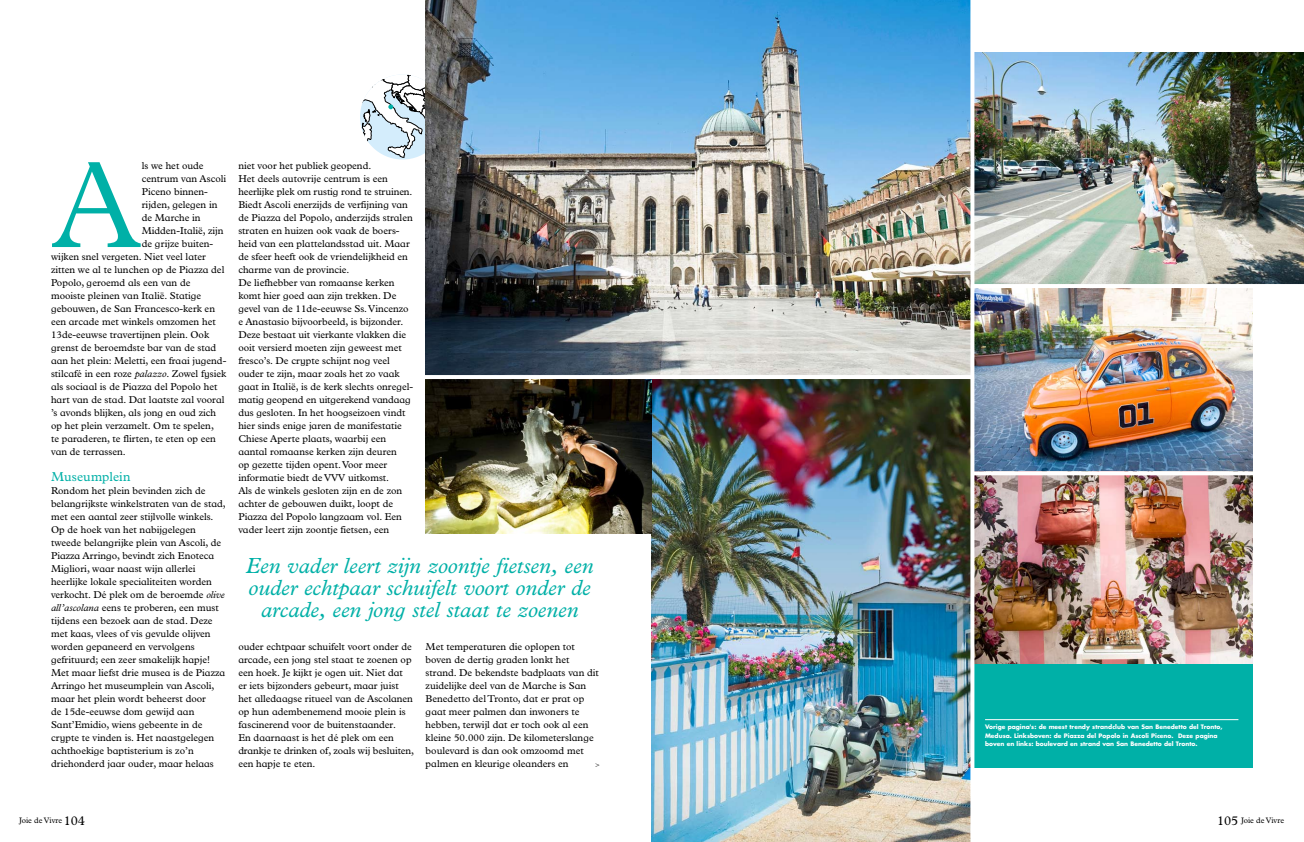
<style>
.page{position:relative;width:1304px;height:842px;background:#fff}
.page>*{position:absolute;margin:0;border:0;box-sizing:border-box;transform-origin:0 0}
.t1{font:300 124.4px "Plantin";color:#00b0a7}
.t2{font:italic 22px/22px "Plantin MT Schlbk";color:#00b0a7;text-align:center}
.t3{font:13px "Plantin MT Schlbk";letter-spacing:.01em;color:#00b0a7}
.t4{font:10px/13px "Plantin MT Schlbk";color:#000}
.t5{font:8px "Plantin MT Schlbk";color:#000}
.t6{font:300 7px "Plantin";color:#000}
.t7{font:700 6px/8.5px "Futura";color:#fff}
.s1{font-style:italic}
.s2{font-size:13px}
</style>
<div class="page">
<svg style="left:360px;top:74px;width:65px;height:86px"></svg>
<img style="left:425px;top:0;width:545px;height:375px">
<div style="left:974px;top:663px;width:279px;height:104px;background:#00b0a7"></div>
<img style="left:974px;top:52px;width:330px;height:232px">
<img style="left:974px;top:288px;width:279px;height:183px">
<img style="left:974px;top:475px;width:279px;height:188px">
<img style="left:652px;top:379px;width:318px;height:463px">
<img style="left:425px;top:379px;width:227px;height:154px">
<svg style="left:974px;top:471px;width:279px;height:1px"></svg>
<svg style="left:970px;top:0;width:1px;height:842px"></svg>
<hr style="left:985px;top:719px;width:253px;height:1px;background:#fff">
<h1 class="t1" style="left:51px;top:134px;width:92px">A</h1>
<p class="t4" style="left:142px;top:159px;width:63px">ls we het oude</p>
<p class="t4" style="left:142px;top:172px;width:86px">centrum van Ascoli</p>
<p class="t4" style="left:142px;top:185px;width:68px">Piceno binnen-</p>
<p class="t4" style="left:142px;top:198px;width:77px">rijden, gelegen in</p>
<p class="t4" style="left:142px;top:211px;width:60px">de Marche in</p>
<p class="t4" style="left:142px;top:224px;width:83px">Midden-Italië, zijn</p>
<p class="t4" style="left:142px;top:237px;width:73px">de grijze buiten-</p>
<p class="t4" style="left:51px;top:250px;width:156px">wijken snel vergeten. Niet veel later</p>
<p class="t4" style="left:51px;top:263px;width:175px">zitten we al te lunchen op de Piazza del</p>
<p class="t4" style="left:51px;top:276px;width:141px">Popolo, geroemd als een van de</p>
<p class="t4" style="left:51px;top:289px;width:152px">mooiste pleinen van Italië. Statige</p>
<p class="t4" style="left:51px;top:302px;width:166px">gebouwen, de San Francesco-kerk en</p>
<p class="t4" style="left:51px;top:315px;width:166px">een arcade met winkels omzomen het</p>
<p class="t4" style="left:51px;top:328px;width:160px">13de-eeuwse travertijnen plein. Ook</p>
<p class="t4" style="left:51px;top:341px;width:167px">grenst de beroemdste bar van de stad</p>
<p class="t4" style="left:51px;top:354px;width:177px">aan het plein: Meletti, een fraai jugend-</p>
<p class="t4" style="left:51px;top:367px;width:177px">stilcafé in een roze <span class="s1">palazzo</span>. Zowel fysiek</p>
<p class="t4" style="left:51px;top:380px;width:168px">als sociaal is de Piazza del Popolo het</p>
<p class="t4" style="left:51px;top:393px;width:175px">hart van de stad. Dat laatste zal vooral</p>
<p class="t4" style="left:51px;top:406px;width:167px">’s avonds blijken, als jong en oud zich</p>
<p class="t4" style="left:51px;top:419px;width:164px">op het plein verzamelt. Om te spelen,</p>
<p class="t4" style="left:51px;top:432px;width:166px">te paraderen, te flirten, te eten op een</p>
<p class="t4" style="left:51px;top:445px;width:76px">van de terrassen.</p>
<h3 class="t3" style="left:51px;top:469px;width:81px">Museumplein</h3>
<p class="t4" style="left:51px;top:484px;width:176px">Rondom het plein bevinden zich de belangrijkste winkelstraten van de stad, met een aantal zeer stijlvolle winkels.<br>Op de hoek van het nabijgelegen tweede belangrijke plein van Ascoli, de Piazza Arringo, bevindt zich Enoteca Migliori, waar naast wijn allerlei heerlijke lokale specialiteiten worden verkocht. Dé plek om de beroemde <span class="s1">olive all’ascolana</span> eens te proberen, een must tijdens een bezoek aan de stad. Deze met kaas, vlees of vis gevulde olijven worden gepaneerd en vervolgens gefrituurd; een zeer smakelijk hapje!<br>Met maar liefst drie musea is de Piazza Arringo het museumplein van Ascoli, maar het plein wordt beheerst door<br>de 15de-eeuwse dom gewijd aan Sant’Emidio, wiens gebeente in de crypte te vinden is. Het naastgelegen achthoekige baptisterium is zo’n driehonderd jaar ouder, maar helaas</p>
<p class="t4" style="left:238px;top:159px;width:176px">niet voor het publiek geopend.<br>Het deels autovrije centrum is een heerlijke plek om rustig rond te struinen.<br>Biedt Ascoli enerzijds de verfijning van de Piazza del Popolo, anderzijds stralen straten en huizen ook vaak de boers&shy;heid van een plattelandsstad uit. Maar de sfeer heeft ook de vriendelijkheid en charme van de provincie.<br>De liefhebber van romaanse kerken komt hier goed aan zijn trekken. De gevel van de 11de-eeuwse Ss. Vincenzo e Anastasio bijvoorbeeld, is bijzonder.<br>Deze bestaat uit vierkante vlakken die ooit versierd moeten zijn geweest met fresco’s. De crypte schijnt nog veel ouder te zijn, maar zoals het zo vaak gaat in Italië, is de kerk slechts onregel&shy;matig geopend en uitgerekend vandaag dus gesloten. In het hoogseizoen vindt hier sinds enige jaren de manifestatie Chiese Aperte plaats, waarbij een aantal romaanse kerken zijn deuren<br>op gezette tijden opent. Voor meer informatie biedt de VVV uitkomst.<br>Als de winkels gesloten zijn en de zon achter de gebouwen duikt, loopt de Piazza del Popolo langzaam vol. Een vader leert zijn zoontje fietsen, een</p>
<h2 class="t2" style="left:246px;top:554px;width:349px">Een vader leert zijn zoontje fietsen, een ouder echtpaar schuifelt voort onder de arcade, een jong stel staat te zoenen</h2>
<p class="t4" style="left:238px;top:640px;width:177px">ouder echtpaar schuifelt voort onder de arcade, een jong stel staat te zoenen op een hoek. Je kijkt je ogen uit. Niet dat<br>er iets bijzonders gebeurt, maar juist het alledaagse ritueel van de Ascolanen op hun adembenemend mooie plein is fascinerend voor de buitenstaander.<br>En daarnaast is het dé plek om een drankje te drinken of, zoals wij besluiten, een hapje te eten.</p>
<p class="t4" style="left:426px;top:640px;width:175px">Met temperaturen die oplopen tot boven de dertig graden lonkt het strand. De bekendste badplaats van dit zuidelijke deel van de Marche is San Benedetto del Tronto, dat er prat op gaat meer palmen dan inwoners te hebben, terwijl dat er toch ook al een kleine 50.000 zijn. De kilometerslange boulevard is dan ook omzoomd met palmen en kleurige oleanders en</p>
<p class="t6" style="left:595px;top:761px;width:6px">&gt;</p>
<p class="t7" style="left:985px;top:723px;width:239px">Vorige pagina's: de meest trendy strandclub van San Benedetto del Tronto,<br>Medusa. Linksboven: de Piazza del Popolo in Ascoli Piceno. Deze pagina boven en links: boulevard en strand van San Benedetto del Tronto.</p>
<p class="t5" style="left:19px;top:816px;width:67px">Joie de Vivre <span class="s2">104</span></p>
<p class="t5" style="left:1217px;top:816px;width:68px"><span class="s2">105</span> Joie de Vivre</p>
</div>
